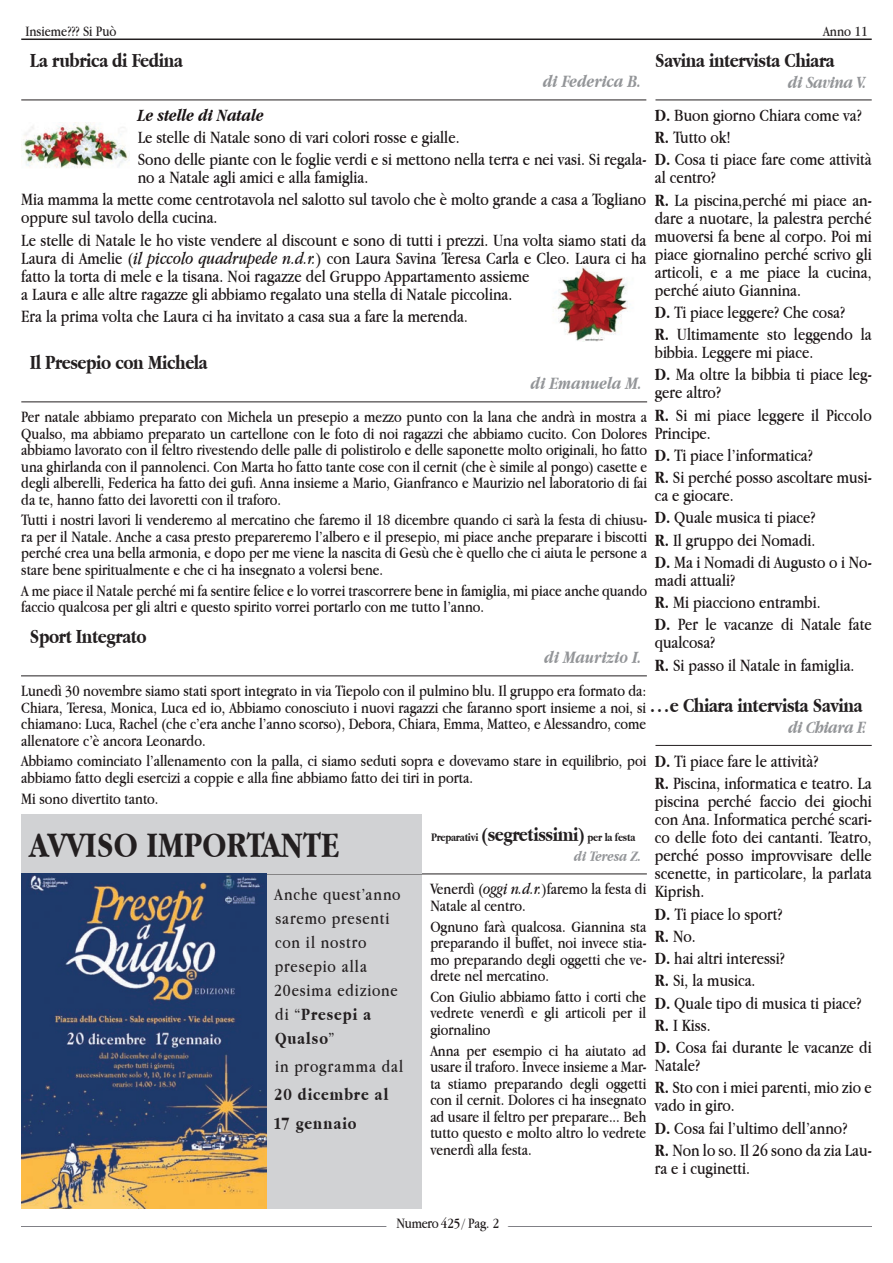
<style>
.page{position:relative;width:893px;height:1263px;background:#fff}
.page>*{position:absolute;margin:0;border:0;box-sizing:border-box;transform-origin:0 0}
.t1{font:700 37.5px "Apple Garamond";color:#231f20}
.t2{font:700 21px "Apple Garamond";letter-spacing:-.02em;color:#231f20}
.t3{font:18px/22.2px "Apple Garamond";color:#1a1415}
.t4{font:18px/24px "Apple Garamond";letter-spacing:.05em;color:#231f20}
.t5{font:italic 700 18px "Apple Garamond";color:#939598}
.t6{font:700 18px/28.2px "Apple Garamond";letter-spacing:.05em;color:#231f20}
.t7{font:italic 700 18px "Apple Garamond";letter-spacing:-.02em;color:#939598}
.t8{font:italic 700 18px "Apple Garamond";color:#1a1415}
.t9{font:16.5px/16.5px "Apple Garamond";color:#1a1415;text-align:justify}
.t10{font:15px "Apple Garamond";color:#231f20}
.t11{font:15px "Apple Garamond";letter-spacing:-.02em;color:#231f20}
.t12{font:italic 700 15px "Apple Garamond";color:#939598}
.t13{font:700 12px "Apple Garamond";letter-spacing:-.02em;color:#231f20}
.s1{font-style:italic}
.s2{font-size:16.5px}
.s3{font-weight:700}
.s4{font-size:18px}
.s5{font-size:21px}
.s6{color:#1a1415}
</style>
<div class="page">
<hr style="left:21px;top:39px;width:851px;height:1px;background:#231f20">
<div style="left:266px;top:874px;width:156px;height:335px;background:#d1d2d4"></div>
<hr style="left:21px;top:100px;width:625px;height:1px;background:#231f20">
<hr style="left:21px;top:401px;width:626px;height:1px;background:#231f20">
<hr style="left:655px;top:100px;width:217px;height:1px;background:#231f20">
<hr style="left:655px;top:745px;width:217px;height:1px;background:#231f20">
<hr style="left:21px;top:675px;width:626px;height:1px;background:#231f20">
<hr style="left:21px;top:873px;width:626px;height:1px;background:#231f20">
<div style="left:21px;top:814px;width:401px;height:59px;background:#d1d2d4"></div>
<img style="left:21px;top:122px;width:108px;height:46px">
<img style="left:553px;top:266px;width:75px;height:76px">
<img style="left:21px;top:873px;width:245px;height:335px">
<p class="t10" style="left:25px;top:23px;width:93px">Insieme??? Si Può</p>
<p class="t10" style="left:823px;top:23px;width:46px">Anno 11</p>
<p class="t2" style="left:30px;top:49px;width:155px">La rubrica di Fedina</p>
<p class="t5" style="left:543px;top:70px;width:100px">di Federica B.</p>
<p class="t2" style="left:655px;top:49px;width:181px">Savina intervista Chiara</p>
<p class="t7" style="left:788px;top:71px;width:80px">di Savina V.</p>
<p class="t8" style="left:138px;top:104px;width:128px">Le stelle di Natale</p>
<p class="t3" style="left:138px;top:126px;width:510px">Le stelle di Natale sono di vari colori rosse e gialle.<br>Sono delle piante con le foglie verdi e si mettono nella terra e nei vasi. Si regala-</p>
<p class="t3" style="left:21px;top:166px;width:626px;text-indent:116px">no a Natale agli amici e alla famiglia.<br>Mia mamma la mette come centrotavola nel salotto sul tavolo che è molto grande a casa a Togliano</p>
<p class="t3" style="left:21px;top:206px;width:627px">oppure sul tavolo della cucina.<br>Le stelle di Natale le ho viste vendere al discount e sono di tutti i prezzi. Una volta siamo stati da</p>
<p class="t3" style="left:21px;top:249px;width:627px;line-height:18px">Laura di Amelie (<span class="s1">il piccolo quadrupede n.d.r.</span>) con Laura Savina Teresa Carla e Cleo. Laura ci ha fatto la torta di mele e la tisana. Noi ragazze del Gruppo Appartamento assieme<br>a Laura e alle altre ragazze gli abbiamo regalato una stella di Natale piccolina.</p>
<p class="t3" style="left:21px;top:305px;width:448px">Era la prima volta che Laura ci ha invitato a casa sua a fare la merenda<span class="s2">.</span></p>
<p class="t3" style="left:655px;top:104px;width:218px"><span class="s3">D.</span> Buon giorno Chiara come va?<br><span class="s3">R.</span> Tutto ok!<br><span class="s3">D.</span> Cosa ti piace fare come attività</p>
<p class="t3" style="left:655px;top:166px;width:218px">al centro?<br><span class="s3">R.</span> La piscina,perché mi piace an-</p>
<p class="t3" style="left:655px;top:208px;width:218px;line-height:18px;text-align:justify">dare a nuotare, la palestra perché muoversi fa bene al corpo. Poi mi piace giornalino perché scrivo gli articoli, e a me piace la cucina, perché aiuto Giannina.</p>
<p class="t3" style="left:655px;top:301px;width:218px"><span class="s3">D.</span> Ti piace leggere? Che cosa?<br><span class="s3">R.</span> Ultimamente sto leggendo la</p>
<p class="t3" style="left:655px;top:341px;width:218px">bibbia. Leggere mi piace.<br><span class="s3">D.</span> Ma oltre la bibbia ti piace leg-</p>
<p class="t3" style="left:655px;top:381px;width:218px">gere altro?<br><span class="s3">R.</span> Si mi piace leggere il Piccolo</p>
<p class="t9" style="left:21px;top:425px;width:691px">Qualso, ma abbiamo preparato un cartellone con le foto di noi ragazzi che abbiamo cucito. Con Dolores <span class="s4">Principe.</span></p>
<p class="t3" style="left:655px;top:444px;width:218px"><span class="s3">D.</span> Ti piace l’informatica?<br><span class="s3">R.</span> Si perché posso ascoltare musi-</p>
<p class="t3" style="left:655px;top:484px;width:218px">ca e giocare.<br><span class="s3">D.</span> Quale musica ti piace?<br><span class="s3">R.</span> Il gruppo dei Nomadi.<br><span class="s3">D.</span> Ma i Nomadi di Augusto o i No-</p>
<p class="t3" style="left:655px;top:569px;width:218px">madi attuali?<br><span class="s3">R.</span> Mi piacciono entrambi.<br><span class="s3">D.</span> Per le vacanze di Natale fate</p>
<p class="t3" style="left:655px;top:631px;width:201px">qualcosa?<br><span class="s3">R.</span> Si passo il Natale in famiglia.</p>
<p class="t2" style="left:30px;top:351px;width:180px">Il Presepio con Michela</p>
<p class="t5" style="left:531px;top:372px;width:113px">di Emanuela M.</p>
<p class="t9" style="left:21px;top:400px;width:627px;line-height:33px">Per natale abbiamo preparato con Michela un presepio a mezzo punto con la lana che andrà in mostra a abbiamo lavorato con il feltro rivestendo delle palle di polistirolo e delle saponette molto originali, ho fatto</p>
<p class="t9" style="left:21px;top:458px;width:627px">una ghirlanda con il pannolenci. Con Marta ho fatto tante cose con il cernit (che è simile al pongo) casette e degli alberelli, Federica ha fatto dei gufi. Anna insieme a Mario, Gianfranco e Maurizio nel laboratorio di fai da te, hanno fatto dei lavoretti con il traforo.</p>
<p class="t9" style="left:21px;top:512px;width:627px">Tutti i nostri lavori li venderemo al mercatino che faremo il 18 dicembre quando ci sarà la festa di chiusu&shy;ra per il Natale. Anche a casa presto prepareremo l’albero e il presepio, mi piace anche preparare i biscotti perché crea una bella armonia, e dopo per me viene la nascita di Gesù che è quello che ci aiuta le persone a stare bene spiritualmente e che ci ha insegnato a volersi bene.</p>
<p class="t9" style="left:21px;top:582px;width:627px">A me piace il Natale perché mi fa sentire felice e lo vorrei trascorrere bene in famiglia, mi piace anche quando faccio qualcosa per gli altri e questo spirito vorrei portarlo con me tutto l’anno.</p>
<p class="t2" style="left:30px;top:625px;width:118px">Sport Integrato</p>
<p class="t5" style="left:544px;top:646px;width:99px">di Maurizio I.</p>
<p class="t9" style="left:21px;top:682px;width:627px">Lunedì 30 novembre siamo stati sport integrato in via Tiepolo con il pulmino blu. Il gruppo era formato da:<br>Chiara, Teresa, Monica, Luca ed io, Abbiamo conosciuto i nuovi ragazzi che faranno sport insieme a noi, si chiamano: Luca, Rachel (che c’era anche l’anno scorso), Debora, Chiara, Emma, Matteo, e Alessandro, come allenatore c’è ancora Leonardo.</p>
<p class="t9" style="left:21px;top:753px;width:627px">Abbiamo cominciato l’allenamento con la palla, ci siamo seduti sopra e dovevamo stare in equilibrio, poi abbiamo fatto degli esercizi a coppie e alla fine abbiamo fatto dei tiri in porta.</p>
<p class="t9" style="left:21px;top:790px;width:139px">Mi sono divertito tanto.</p>
<p class="t2" style="left:649px;top:694px;width:215px">…e Chiara intervista Savina</p>
<p class="t7" style="left:788px;top:717px;width:80px">di Chiara F.</p>
<p class="t3" style="left:655px;top:750px;width:218px"><span class="s3">D.</span> Ti piace fare le attività?<br><span class="s3">R.</span> Piscina, informatica e teatro. La</p>
<p class="t3" style="left:655px;top:792px;width:218px;line-height:18px;text-align:justify">piscina perché faccio dei giochi con Ana. Informatica perché scari&shy;co delle foto dei cantanti. Teatro, perché posso improvvisare delle scenette, in particolare, la parlata Kiprish.</p>
<p class="t3" style="left:655px;top:902px;width:218px"><span class="s3">D.</span> Ti piace lo sport?<br><span class="s3">R.</span> No.<br><span class="s3">D.</span> hai altri interessi?<br><span class="s3">R.</span> Si, la musica.<br><span class="s3">D.</span> Quale tipo di musica ti piace?<br><span class="s3">R.</span> I Kiss.<br><span class="s3">D.</span> Cosa fai durante le vacanze di</p>
<p class="t3" style="left:655px;top:1054px;width:218px">Natale?<br><span class="s3">R.</span> Sto con i miei parenti, mio zio e</p>
<p class="t3" style="left:655px;top:1094px;width:218px">vado in giro.<br><span class="s3">D.</span> Cosa fai l’ultimo dell’anno?<br><span class="s3">R.</span> Non lo so. Il 26 sono da zia Lau-</p>
<p class="t3" style="left:655px;top:1157px;width:97px">ra e i cuginetti.</p>
<p class="t13" style="left:431px;top:831px;width:206px">Preparativi <span class="s5">(segretissimi)</span> per la festa</p>
<h1 class="t1" style="left:30px;top:823px;width:311px">AVVISO IMPORTANTE</h1>
<p class="t12" style="left:574px;top:847px;width:69px">di Teresa Z.</p>
<p class="t9" style="left:430px;top:880px;width:218px">Venerdì (<span class="s1">oggi n.d.r.</span>)faremo la festa di<br>Natale al centro.</p>
<p class="t9" style="left:430px;top:918px;width:218px">Ognuno farà qualcosa. Giannina sta preparando il buffet, noi invece stia&shy;mo preparando degli oggetti che ve&shy;drete nel mercatino.</p>
<p class="t9" style="left:430px;top:988px;width:218px">Con Giulio abbiamo fatto i corti che vedrete venerdì e gli articoli per il giornalino</p>
<p class="t9" style="left:430px;top:1042px;width:218px">Anna per esempio ci ha aiutato ad usare il traforo. Invece insieme a Mar&shy;ta stiamo preparando degli oggetti con il cernit. Dolores ci ha insegnato ad usare il feltro per preparare... Beh tutto questo e molto altro lo vedrete venerdì alla festa.</p>
<p class="t4" style="left:274px;top:882px;width:128px">Anche quest’anno saremo presenti con il nostro presepio alla<br>20esima edizione di “<span class="s3">Presepi a<br>Qualso</span>”</p>
<p class="t4" style="left:275px;top:1054px;width:130px">in programma dal</p>
<p class="t6" style="left:273px;top:1080px;width:117px">20 dicembre al<br>17 gennaio</p>
<p class="t11" style="left:396px;top:1214px;width:104px">Numero<span class="s6">425</span>/ Pag. 2</p>
</div>
